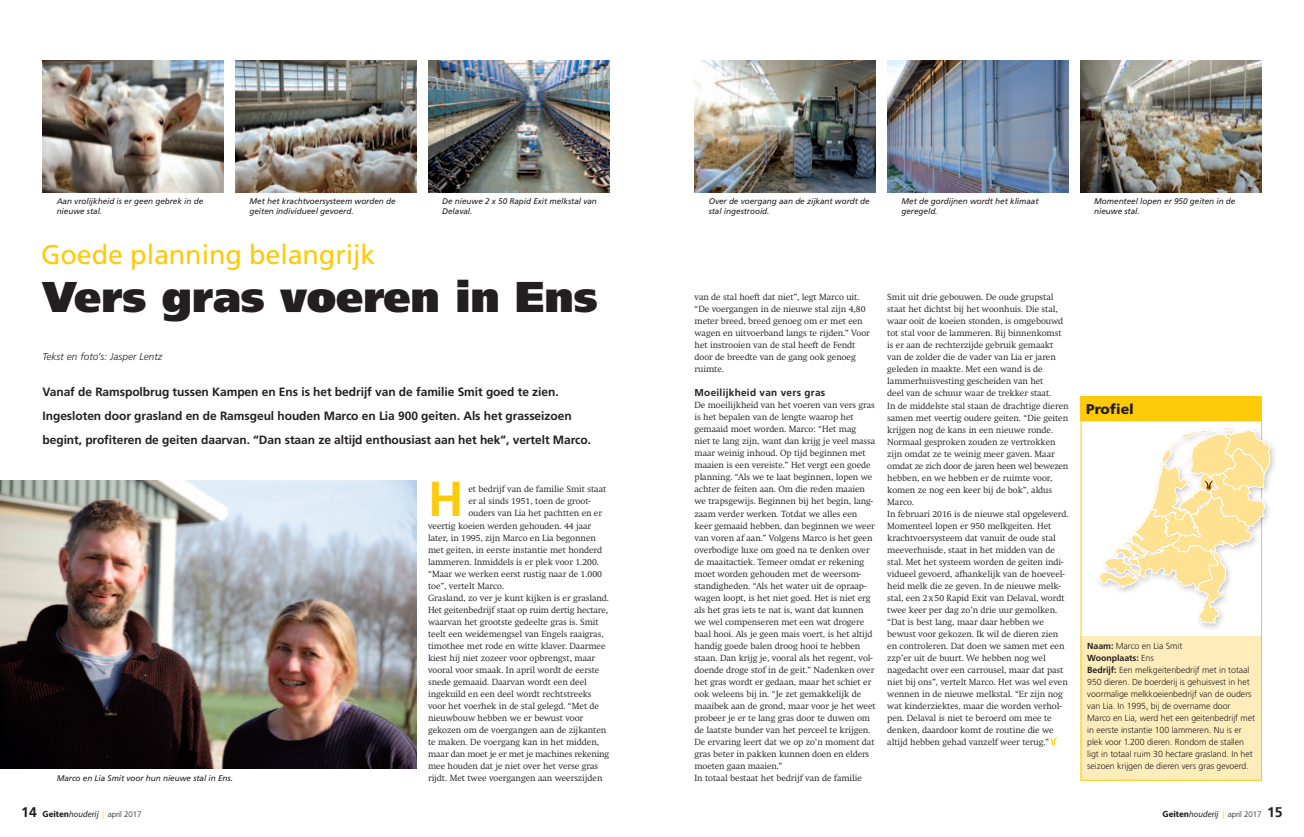
<style>
.page{position:relative;width:1304px;height:837px;background:#fff}
.page>*{position:absolute;margin:0;border:0;box-sizing:border-box;transform-origin:0 0}
.t1{font:700 49.1px "Frutiger LT Std";color:#feca0a}
.t2{font:900 43px "Frutiger LT Std";letter-spacing:-.005em;color:#231f20}
.t3{font:27px "Frutiger LT Std";letter-spacing:-.005em;color:#feca0a}
.t4{font:900 14px "Frutiger LT Std";letter-spacing:-.005em;color:#231f20}
.t5{font:700 12px/24px "Frutiger LT Std";letter-spacing:-.005em;color:#231f20}
.t6{font:italic 300 10px "Frutiger LT Std";color:#231f20}
.t7{font:700 10px "Frutiger LT Std";letter-spacing:.03em;color:#231f20}
.t8{font:300 8.8px/12px "Swift";letter-spacing:-.005em;color:#231f20}
.t9{font:300 8.8px/12px "Frutiger LT Std";letter-spacing:-.005em;color:#231f20}
.t10{font:300 8.8px "Swift";letter-spacing:-.025em;color:#231f20}
.t11{font:italic 8.2px/10px "Frutiger LT Std";letter-spacing:-.005em;color:#231f20}
.t12{font:300 8px "Frutiger LT Std";letter-spacing:-.015em;color:#231f20}
.s1{font-weight:700}
.s2{font-weight:700;font-size:14px}
.s3{font-family:"Myriad Pro";font-weight:700;font-size:9px}
.s4{font-family:"Myriad Pro";font-weight:400;font-style:italic;font-size:8.8px}
.s5{font-family:"Myriad Pro";font-weight:400;font-style:italic;font-size:9px;color:#feca0a}
</style>
<div class="page">
<div style="left:1080px;top:396px;width:182px;height:24px;background:#feca0a"></div>
<div style="left:1080px;top:636px;width:182px;height:144px;background:#feedbb"></div>
<div style="left:1080px;top:420px;width:182px;height:360px;border:1px solid #feca0a"></div>
<img style="left:0;top:480px;width:417px;height:288px">
<img style="left:1080px;top:60px;width:181px;height:132px">
<img style="left:887px;top:60px;width:182px;height:132px">
<img style="left:694px;top:60px;width:182px;height:132px">
<img style="left:428px;top:60px;width:181px;height:132px">
<img style="left:235px;top:60px;width:182px;height:132px">
<img style="left:43px;top:60px;width:181px;height:132px">
<svg style="left:1049px;top:736px;width:9px;height:9px"></svg>
<div style="left:1095px;top:422px;width:182px;height:208px;background:#fff"></div>
<svg style="left:1099px;top:426px;width:172px;height:197px"></svg>
<p class="t11" style="left:57px;top:196px;width:148px">Aan vrolijkheid is er geen gebrek in de nieuwe stal.</p>
<p class="t11" style="left:249px;top:196px;width:148px">Met het krachtvoersysteem worden de geiten individueel gevoerd.</p>
<p class="t11" style="left:442px;top:196px;width:156px">De nieuwe 2 x 50 Rapid Exit melkstal van<br>Delaval.</p>
<p class="t11" style="left:709px;top:196px;width:163px">Over de voergang aan de zijkant wordt de stal ingestrooid.</p>
<p class="t11" style="left:901px;top:196px;width:139px">Met de gordijnen wordt het klimaat geregeld.</p>
<p class="t11" style="left:1094px;top:196px;width:143px">Momenteel lopen er 950 geiten in de nieuwe stal.</p>
<h3 class="t3" style="left:41px;top:239px;width:336px">Goede planning belangrijk</h3>
<h2 class="t2" style="left:43px;top:271px;width:557px">Vers gras voeren in Ens</h2>
<p class="t6" style="left:43px;top:351px;width:121px">Tekst en foto’s: Jasper Lentz</p>
<p class="t5" style="left:43px;top:380px;width:550px">Vanaf de Ramspolbrug tussen Kampen en Ens is het bedrijf van de familie Smit goed te zien.<br>Ingesloten door grasland en de Ramsgeul houden Marco en Lia 900 geiten. Als het grasseizoen begint, profiteren de geiten daarvan. “Dan staan ze altijd enthousiast aan het hek”, vertelt Marco.</p>
<p class="t11" style="left:57px;top:772px;width:178px">Marco en Lia Smit voor hun nieuwe stal in Ens.</p>
<h1 class="t1" style="left:428px;top:470px;width:37px">H</h1>
<p class="t8" style="left:468px;top:483px;width:139px">et bedrijf van de familie Smit staat</p>
<p class="t8" style="left:468px;top:495px;width:124px">er al sinds 1951, toen de groot-</p>
<p class="t8" style="left:468px;top:507px;width:135px">ouders van Lia het pachtten en er</p>
<p class="t8" style="left:428px;top:519px;width:165px">veertig koeien werden gehouden. 44 jaar</p>
<p class="t8" style="left:428px;top:531px;width:169px">later, in 1995, zijn Marco en Lia begonnen</p>
<p class="t8" style="left:428px;top:543px;width:176px">met geiten, in eerste instantie met honderd</p>
<p class="t8" style="left:428px;top:555px;width:172px">lammeren. Inmiddels is er plek voor 1.200.</p>
<p class="t8" style="left:428px;top:567px;width:175px">“Maar we werken eerst rustig naar de 1.000</p>
<p class="t8" style="left:428px;top:579px;width:78px">toe”, vertelt Marco.</p>
<p class="t8" style="left:428px;top:591px;width:183px">Grasland, zo ver je kunt kijken is er grasland.</p>
<p class="t8" style="left:428px;top:603px;width:182px">Het geitenbedrijf staat op ruim dertig hectare,</p>
<p class="t8" style="left:428px;top:615px;width:172px">waarvan het grootste gedeelte gras is. Smit</p>
<p class="t8" style="left:428px;top:627px;width:177px">teelt een weidemengsel van Engels raaigras,</p>
<p class="t8" style="left:428px;top:639px;width:179px">timothee met rode en witte klaver. Daarmee</p>
<p class="t8" style="left:428px;top:651px;width:169px">kiest hij niet zozeer voor opbrengst, maar</p>
<p class="t8" style="left:428px;top:663px;width:173px">vooral voor smaak. In april wordt de eerste</p>
<p class="t8" style="left:428px;top:675px;width:160px">snede gemaaid. Daarvan wordt een deel</p>
<p class="t8" style="left:428px;top:687px;width:165px">ingekuild en een deel wordt rechtstreeks</p>
<p class="t8" style="left:428px;top:699px;width:173px">voor het voerhek in de stal gelegd. “Met de</p>
<p class="t8" style="left:428px;top:711px;width:157px">nieuwbouw hebben we er bewust voor</p>
<p class="t8" style="left:428px;top:723px;width:180px">gekozen om de voergangen aan de zijkanten</p>
<p class="t8" style="left:428px;top:735px;width:173px">te maken. De voergang kan in het midden,</p>
<p class="t10" style="left:428px;top:748px;width:183px">maar dan moet je er met je machines rekening</p>
<p class="t8" style="left:428px;top:759px;width:172px">mee houden dat je niet over het verse gras</p>
<p class="t8" style="left:428px;top:771px;width:176px">rijdt. Met twee voergangen aan weerszijden</p>
<p class="t8" style="left:694px;top:291px;width:177px">van de stal hoeft dat niet”, legt Marco uit. “De voergangen in de nieuwe stal zijn 4,80 meter breed, breed genoeg om er met een wagen en uitvoerband langs te rijden.” Voor het instrooien van de stal heeft de Fendt door de breedte van de gang ook genoeg ruimte.</p>
<p class="t7" style="left:694px;top:387px;width:132px">Moeilijkheid van vers gras</p>
<p class="t8" style="left:694px;top:399px;width:183px">De moeilijkheid van het voeren van vers gras is het bepalen van de lengte waarop het gemaaid moet worden. Marco: “Het mag<br>niet te lang zijn, want dan krijg je veel massa maar weinig inhoud. Op tijd beginnen met maaien is een vereiste.” Het vergt een goede planning. “Als we te laat beginnen, lopen we achter de feiten aan. Om die reden maaien we trapsgewijs. Beginnen bij het begin, lang&shy;zaam verder werken. Totdat we alles een keer gemaaid hebben, dan beginnen we weer van voren af aan.” Volgens Marco is het geen overbodige luxe om goed na te denken over de maaitactiek. Temeer omdat er rekening moet worden gehouden met de weersom&shy;standigheden. “Als het water uit de opraap&shy;wagen loopt, is het niet goed. Het is niet erg als het gras iets te nat is, want dat kunnen we wel compenseren met een wat drogere baal hooi. Als je geen mais voert, is het altijd handig goede balen droog hooi te hebben staan. Dan krijg je, vooral als het regent, vol&shy;doende droge stof in de geit.” Nadenken over het gras wordt er gedaan, maar het schiet er ook weleens bij in. “Je zet gemakkelijk de maaibek aan de grond, maar voor je het weet probeer je er te lang gras door te duwen om de laatste bunder van het perceel te krijgen.<br>De ervaring leert dat we op zo’n moment dat gras beter in pakken kunnen doen en elders moeten gaan maaien.”<br>In totaal bestaat het bedrijf van de familie</p>
<p class="t8" style="left:887px;top:291px;width:183px">Smit uit drie gebouwen. De oude grupstal staat het dichtst bij het woonhuis. Die stal, waar ooit de koeien stonden, is omgebouwd tot stal voor de lammeren. Bij binnenkomst is er aan de rechterzijde gebruik gemaakt van de zolder die de vader van Lia er jaren geleden in maakte. Met een wand is de lammerhuisvesting gescheiden van het<br>deel van de schuur waar de trekker staat.<br>In de middelste stal staan de drachtige dieren samen met veertig oudere geiten. “Die geiten krijgen nog de kans in een nieuwe ronde.<br>Normaal gesproken zouden ze vertrokken zijn omdat ze te weinig meer gaven. Maar omdat ze zich door de jaren heen wel bewezen hebben, en we hebben er de ruimte voor, komen ze nog een keer bij de bok”, aldus Marco.<br>In februari 2016 is de nieuwe stal opgeleverd.<br>Momenteel lopen er 950 melkgeiten. Het krachtvoersysteem dat vanuit de oude stal meeverhuisde, staat in het midden van de stal. Met het systeem worden de geiten indi&shy;vidueel gevoerd, afhankelijk van de hoeveel&shy;heid melk die ze geven. In de nieuwe melk&shy;stal, een 2x50 Rapid Exit van Delaval, wordt twee keer per dag zo’n drie uur gemolken. “Dat is best lang, maar daar hebben we bewust voor gekozen. Ik wil de dieren zien en controleren. Dat doen we samen met een zzp’er uit de buurt. We hebben nog wel nagedacht over een carrousel, maar dat past niet bij ons”, vertelt Marco. Het was wel even wennen in de nieuwe melkstal. “Er zijn nog wat kinderziektes, maar die worden verhol&shy;pen. Delaval is niet te beroerd om mee te denken, daardoor komt de routine die we altijd hebben gehad vanzelf weer terug.”</p>
<h3 class="t4" style="left:1086px;top:400px;width:49px">Profiel</h3>
<p class="t9" style="left:1087px;top:639px;width:169px"><span class="s1">Naam:</span> Marco en Lia Smit<br><span class="s1">Woonplaats:</span> Ens<br><span class="s1">Bedrijf:</span> Een melkgeitenbedrijf met in totaal 950 dieren. De boerderij is gehuisvest in het voormalige melkkoeienbedrijf van de ouders van Lia. In 1995, bij de overname door Marco en Lia, werd het een geitenbedrijf met in eerste instantie 100 lammeren. Nu is er plek voor 1.200 dieren. Rondom de stallen ligt in totaal ruim 30 hectare grasland. In het seizoen krijgen de dieren vers gras gevoerd.</p>
<p class="t12" style="left:21px;top:809px;width:122px"><span class="s2">14</span> <span class="s3">Geiten</span><span class="s4">houderij</span> <span class="s5">|</span> april 2017</p>
<p class="t12" style="left:1162px;top:809px;width:122px"><span class="s3">Geiten</span><span class="s4">houderij</span> <span class="s5">|</span> april 2017 <span class="s2">15</span></p>
</div>
